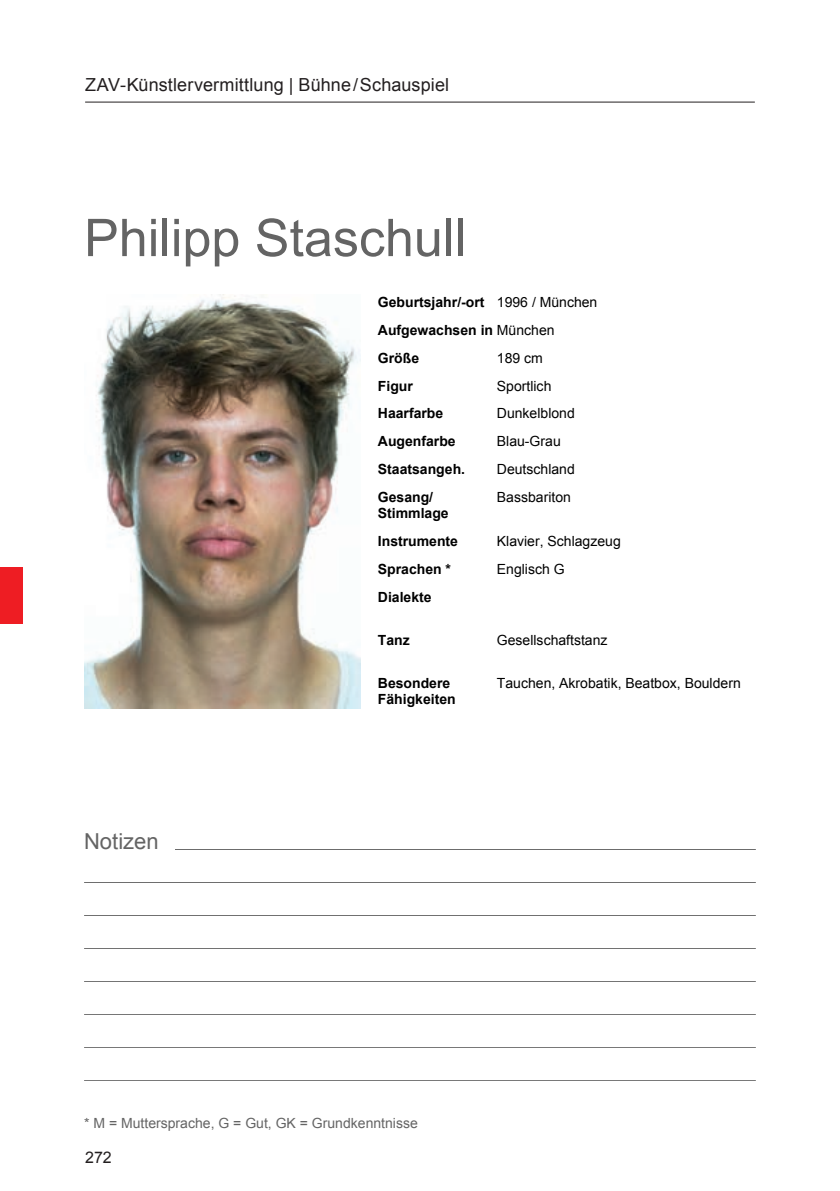
<style>
.page{position:relative;width:840px;height:1191px;background:#fff}
.page>*{position:absolute;margin:0;border:0;box-sizing:border-box;transform-origin:0 0}
.t1{font:52px "Arial";color:#646464}
.t2{font:22px "Arial";color:#646464}
.t3{font:18px "Arial";letter-spacing:.005em;color:#231f20}
.t4{font:16px "Arial";color:#231f20}
.t5{font:700 14px/28px "Arial";color:#000}
.t6{font:14px "Arial";color:#000}
.t7{font:14px "Arial";color:#646464}
.s1{font-weight:400}
</style>
<div class="page">
<img style="left:84px;top:294px;width:276px;height:414px">
<hr style="left:84px;top:849px;width:671px;height:1px;background:#646464">
<hr style="left:84px;top:882px;width:671px;height:1px;background:#646464">
<hr style="left:84px;top:915px;width:671px;height:1px;background:#646464">
<hr style="left:84px;top:948px;width:671px;height:1px;background:#646464">
<hr style="left:84px;top:981px;width:671px;height:1px;background:#646464">
<hr style="left:84px;top:1014px;width:671px;height:1px;background:#646464">
<hr style="left:84px;top:1047px;width:671px;height:1px;background:#646464">
<hr style="left:84px;top:1080px;width:671px;height:1px;background:#646464">
<div style="left:84px;top:830px;width:90px;height:22px;background:#fff"></div>
<hr style="left:85px;top:102px;width:669px;height:1px;background:#231f20">
<div style="left:0;top:567px;width:23px;height:57px;background:#ee1d23"></div>
<p class="t3" style="left:85px;top:73px;width:365px">ZAV-Künstlervermittlung | Bühne/Schauspiel</p>
<h1 class="t1" style="left:84px;top:204px;width:383px">Philipp Staschull</h1>
<p class="t5" style="left:377px;top:288px;width:221px">Geburtsjahr/-ort <span class="s1">1996 / München<br></span>Aufgewachsen in <span class="s1">München<br></span>Größe</p>
<p class="t6" style="left:496px;top:348px;width:47px">189 cm</p>
<h2 class="t2" style="left:84px;top:826px;width:76px">Notizen</h2>
<p class="t5" style="left:377px;top:372px;width:37px">Figur</p>
<p class="t6" style="left:496px;top:376px;width:56px">Sportlich</p>
<p class="t5" style="left:377px;top:400px;width:67px">Haarfarbe</p>
<p class="t6" style="left:496px;top:404px;width:79px">Dunkelblond</p>
<p class="t5" style="left:377px;top:428px;width:79px">Augenfarbe</p>
<p class="t6" style="left:496px;top:432px;width:65px">Blau-Grau</p>
<p class="t5" style="left:377px;top:456px;width:89px">Staatsangeh.</p>
<p class="t6" style="left:496px;top:460px;width:79px">Deutschland</p>
<p class="t5" style="left:377px;top:490px;width:72px;line-height:15.4px">Gesang/<br>Stimmlage</p>
<p class="t6" style="left:496px;top:488px;width:75px">Bassbariton</p>
<p class="t5" style="left:377px;top:527px;width:82px">Instrumente</p>
<p class="t6" style="left:496px;top:531px;width:125px">Klavier, Schlagzeug</p>
<p class="t5" style="left:377px;top:555px;width:75px">Sprachen *</p>
<p class="t6" style="left:496px;top:559px;width:69px">Englisch G</p>
<p class="t5" style="left:377px;top:583px;width:55px">Dialekte</p>
<p class="t5" style="left:377px;top:626px;width:33px">Tanz</p>
<p class="t6" style="left:496px;top:631px;width:112px">Gesellschaftstanz</p>
<p class="t5" style="left:377px;top:676px;width:79px;line-height:15.4px">Besondere<br>Fähigkeiten</p>
<p class="t6" style="left:496px;top:674px;width:245px">Tauchen, Akrobatik, Beatbox, Bouldern</p>
<p class="t7" style="left:84px;top:1114px;width:335px">* M = Muttersprache, G = Gut, GK = Grundkenntnisse</p>
<p class="t4" style="left:85px;top:1146px;width:28px">272</p>
</div>
